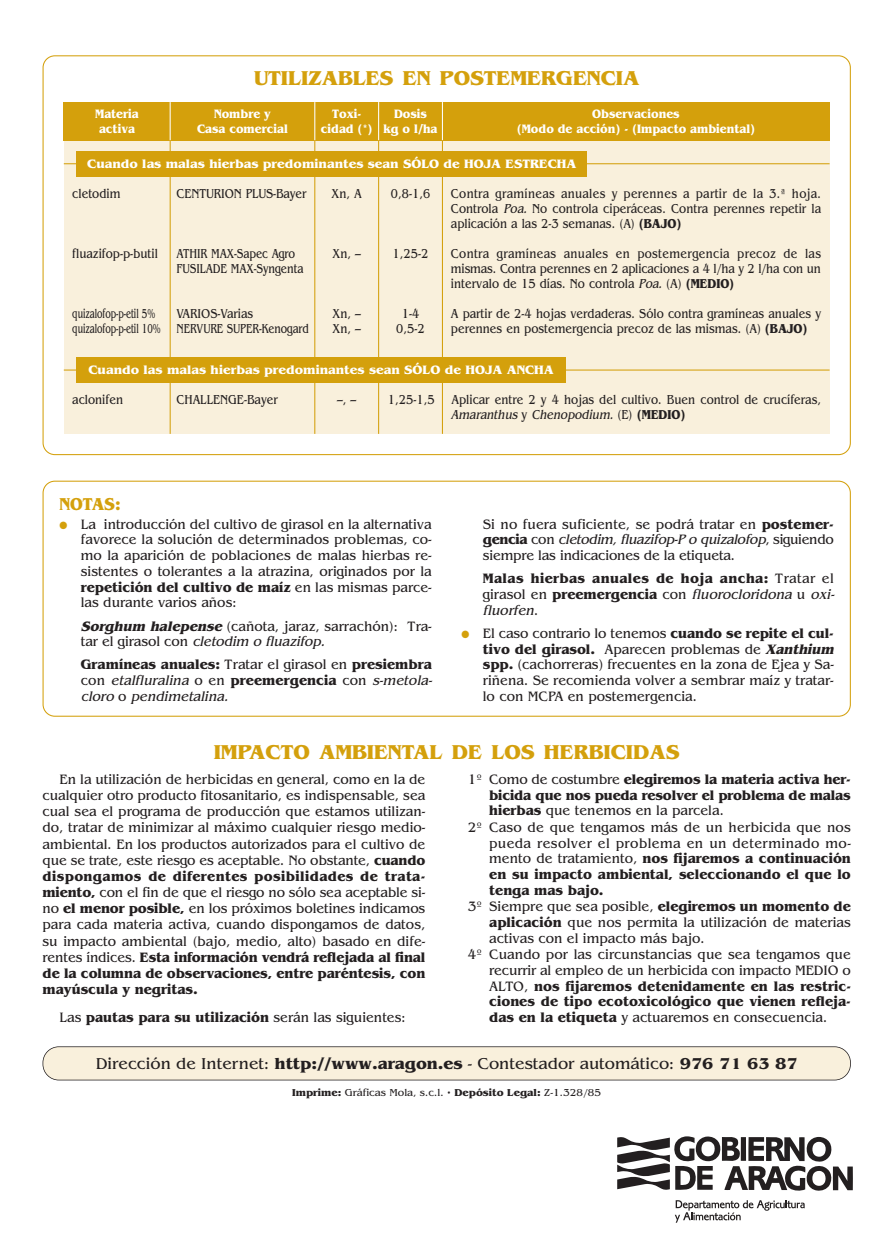
<style>
.page{position:relative;width:893px;height:1255px;background:#fff}
.page>*{position:absolute;margin:0;border:0;box-sizing:border-box;transform-origin:0 0}
.t1{font:700 21px "Benguiat";color:#d4a00c}
.t2{font:700 18px "Benguiat";color:#d4a00c;scale:.9 1}
.t3{font:16.5px "Benguiat";color:#231f20}
.t4{font:14.25px/16.2px "Benguiat";color:#231f20;text-align:justify;scale:.95 1}
.t5{font:700 14.25px "Benguiat";color:#231f20;scale:.95 1}
.t6{font:italic 14.25px/15.8px "Benguiat";letter-spacing:.005em;color:#231f20;scale:.95 1}
.t7{font:700 14.25px/15.8px "Benguiat";letter-spacing:.025em;color:#231f20;scale:.95 1}
.t8{font:14.25px "Benguiat";letter-spacing:.025em;color:#231f20;scale:.95 1}
.t9{font:13.5px/15px "Benguiat";color:#231f20;scale:.85 1}
.t10{font:13.5px/15px "Benguiat";color:#231f20;scale:.65 1}
.t11{font:13.5px/15px "Benguiat";color:#231f20;scale:.8 1}
.t12{font:700 12.75px "Benguiat";color:#fff}
.t13{font:700 12.75px/14.2px "Benguiat";color:#fff;text-align:center;scale:.9 1}
.t14{font:10.5px "Benguiat";color:#231f20}
.s1{font-style:italic}
.s2{font-weight:700}
.s3{color:#d4a00c}
.s4{font-weight:700;font-style:italic}
.s5{font-weight:700;font-style:normal}
.s6{font-style:normal}
.s7{font-weight:400}
.s8{font-weight:400;font-style:italic}
</style>
<div class="page">
<svg style="left:43px;top:55px;width:807px;height:400px"></svg>
<svg style="left:43px;top:480px;width:807px;height:236px"></svg>
<div style="left:64px;top:140px;width:765px;height:294px;background:#f9f0dc"></div>
<div style="left:64px;top:102px;width:106px;height:38px;background:#d4a00c"></div>
<div style="left:170px;top:102px;width:145px;height:38px;background:#d4a00c"></div>
<div style="left:378px;top:102px;width:64px;height:38px;background:#d4a00c"></div>
<div style="left:315px;top:102px;width:63px;height:38px;background:#d4a00c"></div>
<div style="left:442px;top:102px;width:387px;height:38px;background:#d4a00c"></div>
<hr style="left:314px;top:102px;width:1px;height:38px;background:#fff">
<hr style="left:170px;top:102px;width:1px;height:38px;background:#fff">
<hr style="left:378px;top:102px;width:1px;height:38px;background:#fff">
<hr style="left:442px;top:102px;width:1px;height:38px;background:#fff">
<hr style="left:64px;top:163px;width:765px;height:1px;background:#d4a00c">
<hr style="left:170px;top:140px;width:1px;height:294px;background:#d4a00c">
<hr style="left:314px;top:140px;width:1px;height:294px;background:#d4a00c">
<hr style="left:378px;top:140px;width:1px;height:294px;background:#d4a00c">
<hr style="left:442px;top:140px;width:1px;height:294px;background:#d4a00c">
<div style="left:77px;top:151px;width:510px;height:25px;background:#d4a00c"></div>
<hr style="left:64px;top:369px;width:765px;height:1px;background:#d4a00c">
<div style="left:77px;top:357px;width:489px;height:26px;background:#d4a00c"></div>
<svg style="left:675px;top:1200px;width:129px;height:22px"></svg>
<svg style="left:617px;top:1136px;width:236px;height:55px"></svg>
<div style="left:43px;top:1046px;width:807px;height:34px;background:#f9f0dc;border-radius:16px"></div>
<div style="left:43px;top:1046px;width:807px;height:34px;border:2px solid #231f20;border-radius:16px"></div>
<h1 class="t1" style="left:254px;top:70px;width:387px">UTILIZABLES EN POSTEMERGENCIA</h1>
<p class="t13" style="left:95px;top:108px;width:50px">Materia activa</p>
<p class="t13" style="left:197px;top:108px;width:102px">Nombre y<br>Casa comercial</p>
<p class="t13" style="left:383px;top:108px;width:61px">Dosis<br>kg o l/ha</p>
<p class="t13" style="left:321px;top:108px;width:59px">Toxi&shy;cidad (*)</p>
<p class="t13" style="left:516px;top:108px;width:266px">Observaciones<br>(Modo de acción) - (Impacto ambiental)</p>
<p class="t12" style="left:87px;top:159px;width:491px">Cuando las malas hierbas predominantes sean SÓLO de HOJA ESTRECHA</p>
<p class="t9" style="left:72px;top:187px;width:58px">cletodim</p>
<p class="t9" style="left:176px;top:187px;width:154px">CENTURION PLUS-Bayer</p>
<p class="t9" style="left:331px;top:187px;width:37px">Xn, A</p>
<p class="t9" style="left:72px;top:247px;width:102px">fluazifop-p-butil</p>
<p class="t10" style="left:72px;top:307px;width:138px">quizalofop-p-etil 5% quizalofop-p-etil 10%</p>
<p class="t11" style="left:176px;top:247px;width:160px">ATHIR MAX-Sapec Agro<br>FUSILADE MAX-Syngenta</p>
<p class="t9" style="left:176px;top:307px;width:157px">VARIOS-Varias<br>NERVURE SUPER-Kenogard</p>
<p class="t9" style="left:332px;top:247px;width:35px">Xn, –</p>
<p class="t9" style="left:332px;top:307px;width:35px">Xn, –<br>Xn, –</p>
<p class="t9" style="left:390px;top:187px;width:48px">0,8-1,6</p>
<p class="t9" style="left:392px;top:247px;width:44px">1,25-2</p>
<p class="t9" style="left:396px;top:307px;width:35px;text-align:center">1-4<br>0,5-2</p>
<p class="t9" style="left:451px;top:187px;width:437px;text-align:justify">Contra gramíneas anuales y perennes a partir de la 3.ª hoja.<br>Controla <span class="s1">Poa.</span> No controla ciperáceas. Contra perennes repetir la aplicación a las 2-3 semanas. (A) <span class="s2">(BAJO)</span></p>
<p class="t9" style="left:451px;top:247px;width:437px;text-align:justify">Contra gramíneas anuales en postemergencia precoz de las mismas. Contra perennes en 2 aplicaciones a 4 l/ha y 2 l/ha con un intervalo de 15 días. No controla <span class="s1">Poa.</span> (A) <span class="s2">(MEDIO)</span></p>
<p class="t9" style="left:451px;top:307px;width:437px">A partir de 2-4 hojas verdaderas. Sólo contra gramíneas anuales y perennes en postemergencia precoz de las mismas. (A) <span class="s2">(BAJO)</span></p>
<p class="t12" style="left:88px;top:365px;width:467px">Cuando las malas hierbas predominantes sean SÓLO de HOJA ANCHA</p>
<p class="t9" style="left:72px;top:393px;width:61px">aclonifen</p>
<p class="t9" style="left:176px;top:393px;width:121px">CHALLENGE-Bayer</p>
<p class="t9" style="left:388px;top:393px;width:57px">1,25-1,5</p>
<p class="t9" style="left:451px;top:393px;width:437px">Aplicar entre 2 y 4 hojas del cultivo. Buen control de crucíferas,<br><span class="s1">Amaranthus</span> y <span class="s1">Chenopodium.</span> ( E ) <span class="s2">( M E D I O )</span></p>
<p class="t9" style="left:337px;top:393px;width:24px">–, –</p>
<p class="t2" style="left:60px;top:497px;width:69px">NOTAS:</p>
<p class="t4" style="left:81px;top:517px;width:371px;line-height:15.8px;text-indent:-21px"><span class="s3">●</span> La introducción del cultivo de girasol en la alternativa favorece la solución de determinados problemas, co&shy;mo la aparición de poblaciones de malas hierbas re&shy;sistentes o tolerantes a la atrazina, originados por la <span class="s2">repetición del cultivo de maíz</span> en las mismas parce&shy;las durante varios años:</p>
<p class="t4" style="left:81px;top:619px;width:371px;line-height:15.8px"><span class="s4">Sorghum halepense</span> (cañota, jaraz, sarrachón): Tra&shy;tar el girasol con <span class="s1">cletodim o fluazifop.</span></p>
<p class="t6" style="left:81px;top:658px;width:374px"><span class="s5">Gramíneas anuales:</span> <span class="s6">Tratar el girasol en</span> <span class="s5">presiembra </span><span class="s6">con</span> etalfluralina <span class="s6">o en</span> <span class="s5">preemergencia</span> <span class="s6">con</span> s-metola&shy;cloro <span class="s6">o</span> pendimetalina.</p>
<p class="t4" style="left:483px;top:517px;width:371px;line-height:15.8px">Si no fuera suficiente, se podrá tratar en <span class="s2">postemer&shy;g e n c i a</span> c o n <span class="s1">cletodim, fluazifop-P o quizalofop</span>, s i g u i e n d o siempre las indicaciones de la etiqueta.</p>
<p class="t7" style="left:483px;top:572px;width:374px">Malas hierbas anuales de hoja ancha: <span class="s7">Tratar el girasol en</span> preemergencia <span class="s7">con</span> <span class="s8">fluorocloridona</span> <span class="s7">u</span> <span class="s8">oxi&shy;fluorfen</span><span class="s7">.</span></p>
<p class="t4" style="left:483px;top:626px;width:374px;line-height:15.8px;text-align:left;text-indent:-21px"><span class="s3">●</span> El caso contrario lo tenemos <span class="s2">cuando se repite el cul&shy;tivo del girasol.</span> Aparecen problemas de <span class="s4">Xanthium </span><span class="s2">spp.</span> (cachorreras) frecuentes en la zona de Ejea y Sa&shy;riñena. Se recomienda volver a sembrar maíz y tratar&shy;lo con MCPA en postemergencia.</p>
<h1 class="t1" style="left:214px;top:744px;width:467px">IMPACTO AMBIENTAL DE LOS HERBICIDAS</h1>
<p class="t4" style="left:43px;top:772px;width:404px;text-indent:17px">En la utilización de herbicidas en general, como en la de cualquier otro producto fitosanitario, es indispensable, sea cual sea el programa de producción que estamos utilizan&shy;do, tratar de minimizar al máximo cualquier riesgo medio&shy;ambiental. En los productos autorizados para el cultivo de que se trate, este riesgo es aceptable. No obstante, <span class="s2">cuando dispongamos de diferentes posibilidades de trata&shy;miento,</span> con el fin de que el riesgo no sólo sea aceptable si&shy;no <span class="s2">el menor posible,</span> en los próximos boletines indicamos para cada materia activa, cuando dispongamos de datos, su impacto ambiental (bajo, medio, alto) basado en dife&shy;rentes índices. <span class="s2">Esta información vendrá reflejada al final de la columna de observaciones, entre paréntesis, con mayúscula y negritas.</span></p>
<p class="t5" style="left:60px;top:1011px;width:366px"><span class="s7">Las</span> pautas para su utilización <span class="s7">serán las siguientes:</span></p>
<p class="t5" style="left:468px;top:773px;width:404px"><span class="s7">1º Como de costumbre</span> elegiremos la materia activa her-</p>
<p class="t5" style="left:489px;top:789px;width:382px">bicida que nos pueda resolver el problema de malas</p>
<p class="t4" style="left:489px;top:804px;width:248px"><span class="s2">hierbas</span> que tenemos en la parcela.</p>
<p class="t4" style="left:468px;top:820px;width:404px">2º Caso de que tengamos más de un herbicida que nos</p>
<p class="t8" style="left:489px;top:837px;width:382px">pueda resolver el problema en un determinado mo-</p>
<p class="t5" style="left:489px;top:853px;width:382px"><span class="s7">mento de tratamiento,</span> nos fijaremos a continuación</p>
<p class="t5" style="left:489px;top:869px;width:382px">en su impacto ambiental, seleccionando el que lo</p>
<p class="t5" style="left:489px;top:884px;width:122px">tenga mas bajo.</p>
<p class="t4" style="left:468px;top:899px;width:404px">3º Siempre que sea posible, <span class="s2">elegiremos un momento de</span></p>
<p class="t4" style="left:489px;top:915px;width:382px"><span class="s2">aplicación</span> que nos permita la utilización de materias</p>
<p class="t4" style="left:489px;top:931px;width:228px">activas con el impacto más bajo.</p>
<p class="t4" style="left:468px;top:947px;width:404px">4º Cuando por las circunstancias que sea tengamos que</p>
<p class="t4" style="left:489px;top:963px;width:382px">recurrir al empleo de un herbicida con impacto MEDIO o</p>
<p class="t5" style="left:489px;top:980px;width:382px"><span class="s7">ALTO,</span> nos fijaremos detenidamente en las restric-</p>
<p class="t5" style="left:489px;top:996px;width:382px">ciones de tipo ecotoxicológico que vienen refleja-</p>
<p class="t4" style="left:489px;top:1010px;width:357px"><span class="s2">das en la etiqueta</span> y actuaremos en consecuencia.</p>
<p class="t3" style="left:96px;top:1057px;width:703px">Dirección de Internet: <span class="s2">http://www.aragon.es</span> - Contestador automático: <span class="s2">976 71 63 87</span></p>
<p class="t14" style="left:292px;top:1088px;width:310px"><span class="s2">Imprime:</span> Gráficas Mola, s.c.l. • <span class="s2">Depósito Legal:</span> Z-1.328/85</p>
</div>
